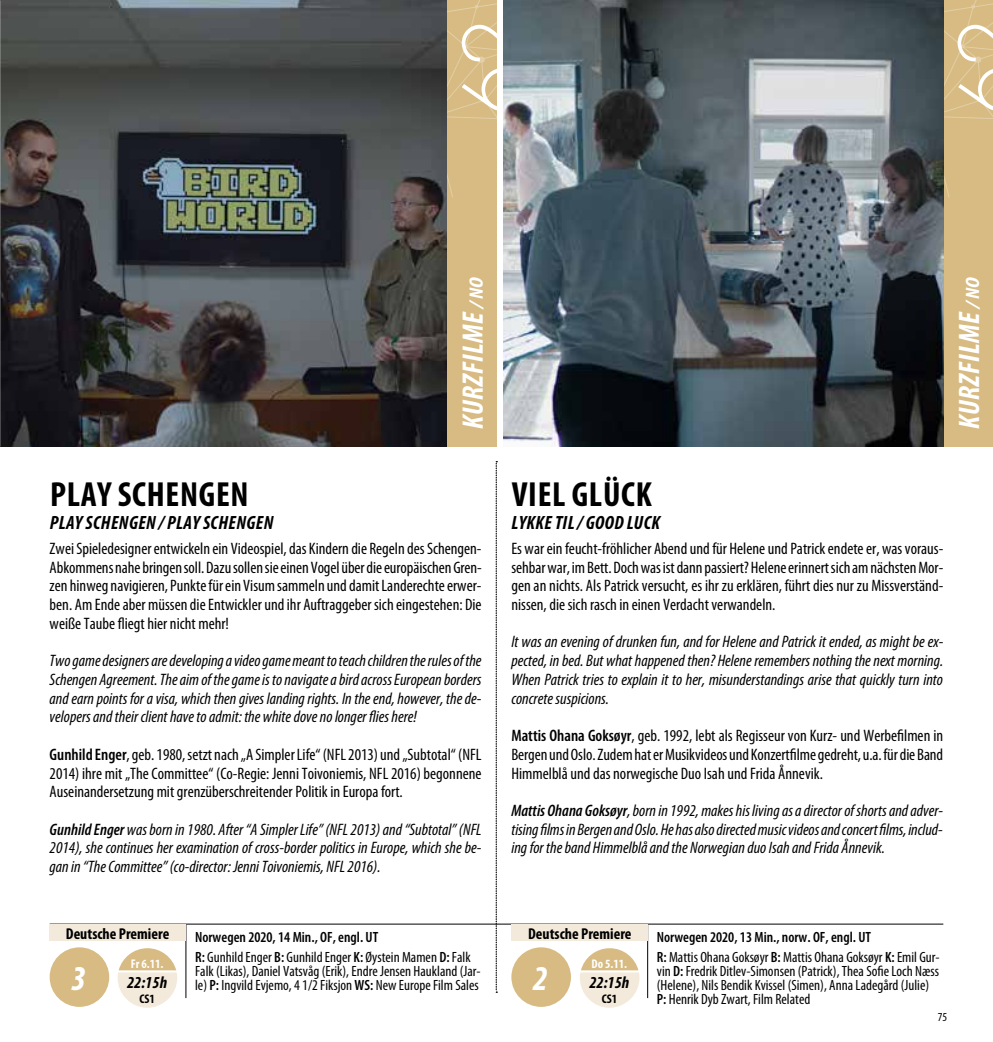
<style>
.page{position:relative;width:993px;height:1042px;background:#fff}
.page>*{position:absolute;margin:0;border:0;box-sizing:border-box;transform-origin:0 0}
.t1{font:700 condensed 35px "Myriad Pro";letter-spacing:.02em;color:#000}
.t2{font:italic 700 condensed 35px "Myriad Pro";color:#fff}
.t3{font:italic 700 condensed 29.75px "Myriad Pro";letter-spacing:.02em;color:#fff}
.t4{font:italic 700 condensed 19.25px "Myriad Pro";letter-spacing:.02em;color:#000}
.t5{font:italic 700 condensed 16.8px "Myriad Pro";color:#000}
.t6{font:condensed 16.62px/18.7px "Myriad Pro";color:#000;text-align:justify}
.t7{font:italic condensed 16.62px/18.7px "Myriad Pro";color:#000;text-align:justify}
.t8{font:700 condensed 15.75px "Myriad Pro";color:#000}
.t9{font:condensed 14.88px/14px "Myriad Pro";color:#000}
.t10{font:700 condensed 12.6px "Myriad Pro";color:#fff}
.t11{font:700 condensed 12.6px "Myriad Pro";color:#000}
.t12{font:condensed 12.25px "Myriad Pro";color:#000}
.s1{font-size:19.43px}
.s2{font-weight:600}
</style>
<div class="page">
<hr style="left:50px;top:924px;width:893px;height:1px;background:#000">
<hr style="left:647px;top:925px;width:1px;height:73px;background:#000">
<div style="left:511px;top:924px;width:136px;height:17px;background:#f3eadb"></div>
<svg style="left:496px;top:461px;width:1px;height:532px"></svg>
<hr style="left:185px;top:925px;width:1px;height:73px;background:#000">
<div style="left:943px;top:0;width:49px;height:446px;background:#d7bb82"></div>
<div style="left:446px;top:0;width:50px;height:446px;background:#d7bb82"></div>
<img style="left:1px;top:0;width:445px;height:446px">
<svg style="left:118px;top:948px;width:59px;height:60px"></svg>
<svg style="left:580px;top:948px;width:59px;height:60px"></svg>
<div style="left:50px;top:947px;width:59px;height:60px;background:#d7bb82;border-radius:50%"></div>
<div style="left:511px;top:947px;width:59px;height:60px;background:#d7bb82;border-radius:50%"></div>
<svg style="left:943px;top:0;width:49px;height:213px"></svg>
<svg style="left:446px;top:0;width:58px;height:213px"></svg>
<img style="left:0;top:0;width:1px;height:446px">
<img style="left:504px;top:0;width:439px;height:446px">
<div style="left:50px;top:924px;width:136px;height:17px;background:#f3eadb"></div>
<h1 class="t1" style="left:50px;top:472px;width:200px">PLAY SCHENGEN</h1>
<p class="t4" style="left:50px;top:510px;width:225px">PLAY SCHENGEN / PLAY SCHENGEN</p>
<h2 class="t3" style="left:454px;top:429px;width:154px;rotate:-90deg">KURZFILME <span class="s1">/NO</span></h2>
<p class="t6" style="left:50px;top:539px;width:433px">Zwei Spieledesigner entwickeln ein Videospiel, das Kindern die Regeln des Schengen-Abkommens nahe bringen soll. Dazu sollen sie einen Vogel über die europäischen Gren&shy;zen hinweg navigieren, Punkte für ein Visum sammeln und damit Landerechte erwer&shy;ben. Am Ende aber müssen die Entwickler und ihr Auftraggeber sich eingestehen: Die weiße Taube fliegt hier nicht mehr!</p>
<p class="t7" style="left:50px;top:651px;width:433px">Two game designers are developing a video game meant to teach children the rules of the Schengen Agreement. The aim of the game is to navigate a bird across European borders and earn points for a visa, which then gives landing rights. In the end, however, the de&shy;velopers and their client have to admit: the white dove no longer flies here!</p>
<p class="t6" style="left:50px;top:745px;width:433px"><span class="s2">Gunhild Enger</span>, geb. 1980, setzt nach „A Simpler Life“ (NFL 2013) und „Subtotal“ (NFL 2014) ihre mit „The Committee“ (Co-Regie: Jenni Toivoniemis, NFL 2016) begonnene Auseinandersetzung mit grenzüberschreitender Politik in Europa fort.</p>
<p class="t7" style="left:50px;top:819px;width:433px"><span class="s2">Gunhild Enger</span> was born in 1980. After “A Simpler Life” (NFL 2013) and “Subtotal” (NFL 2014), she continues her examination of cross-border politics in Europe, which she be&shy;gan in “The Committee” (co-director: Jenni Toivoniemis, NFL 2016).</p>
<h2 class="t3" style="left:950px;top:429px;width:154px;rotate:-90deg">KURZFILME <span class="s1">/NO</span></h2>
<h1 class="t1" style="left:511px;top:472px;width:141px">VIEL GLÜCK</h1>
<p class="t4" style="left:511px;top:510px;width:150px">LYKKE TIL / GOOD LUCK</p>
<p class="t6" style="left:511px;top:539px;width:433px">Es war ein feucht-fröhlicher Abend und für Helene und Patrick endete er, was voraus&shy;sehbar war, im Bett. Doch was ist dann passiert? Helene erinnert sich am nächsten Mor&shy;gen an nichts. Als Patrick versucht, es ihr zu erklären, führt dies nur zu Missverständ&shy;nissen, die sich rasch in einen Verdacht verwandeln.</p>
<p class="t7" style="left:511px;top:632px;width:433px">It was an evening of drunken fun, and for Helene and Patrick it ended, as might be ex&shy;pected, in bed. But what happened then? Helene remembers nothing the next morning.<br>When Patrick tries to explain it to her, misunderstandings arise that quickly turn into concrete suspicions.</p>
<p class="t6" style="left:511px;top:726px;width:433px"><span class="s2">Mattis Ohana Goksøyr</span>, geb. 1992, lebt als Regisseur von Kurz- und Werbefilmen in Bergen und Oslo. Zudem hat er Musikvideos und Konzertfilme gedreht, u.a. für die Band Himmelblå und das norwegische Duo Isah und Frida Ånnevik.</p>
<p class="t7" style="left:511px;top:801px;width:433px"><span class="s2">Mattis Ohana Goksøyr</span>, born in 1992, makes his living as a director of shorts and adver&shy;tising films in Bergen and Oslo. He has also directed music videos and concert films, includ&shy;ing for the band Himmelblå and the Norwegian duo Isah and Frida Ånnevik.</p>
<p class="t8" style="left:66px;top:923px;width:105px">Deutsche Premiere</p>
<p class="t8" style="left:528px;top:923px;width:105px">Deutsche Premiere</p>
<p class="t9" style="left:195px;top:927px;width:277px;line-height:19.8px"><span class="s2">Norwegen 2020, 14 Min., OF, engl. UT<br>R:</span> Gunhild Enger <span class="s2">B:</span> Gunhild Enger <span class="s2">K:</span> Øystein Mamen <span class="s2">D:</span> Falk</p>
<p class="t9" style="left:195px;top:964px;width:287px">Falk (Likas), Daniel Vatsvåg (Erik), Endre Jensen Haukland (Jar&shy;le) <span class="s2">P:</span> Ingvild Evjemo, 4 1/2 Fiksjon <span class="s2">WS:</span> New Europe Film Sales</p>
<p class="t10" style="left:591px;top:955px;width:37px">Do 5.11.</p>
<p class="t5" style="left:589px;top:972px;width:42px">22:15h</p>
<p class="t11" style="left:601px;top:990px;width:17px">CS1</p>
<p class="t10" style="left:131px;top:955px;width:34px">Fr 6.11.</p>
<p class="t5" style="left:127px;top:972px;width:42px">22:15h</p>
<p class="t11" style="left:139px;top:990px;width:17px">CS1</p>
<h1 class="t2" style="left:71px;top:957px;width:17px">3</h1>
<h1 class="t2" style="left:532px;top:957px;width:17px">2</h1>
<p class="t9" style="left:656px;top:927px;width:284px;line-height:19.8px"><span class="s2">Norwegen 2020, 13 Min., norw. OF, engl. UT<br>R:</span> Mattis Ohana Goksøyr <span class="s2">B:</span> Mattis Ohana Goksøyr <span class="s2">K:</span> Emil Gur-</p>
<p class="t9" style="left:656px;top:964px;width:283px">vin <span class="s2">D:</span> Fredrik Ditlev-Simonsen (Patrick), Thea Sofie Loch Næss (Helene), Nils Bendik Kvissel (Simen), Anna Ladegård (Julie)<br><span class="s2">P:</span> Henrik Dyb Zwart, Film Related</p>
<p class="t12" style="left:937px;top:1010px;width:11px">75</p>
</div>
